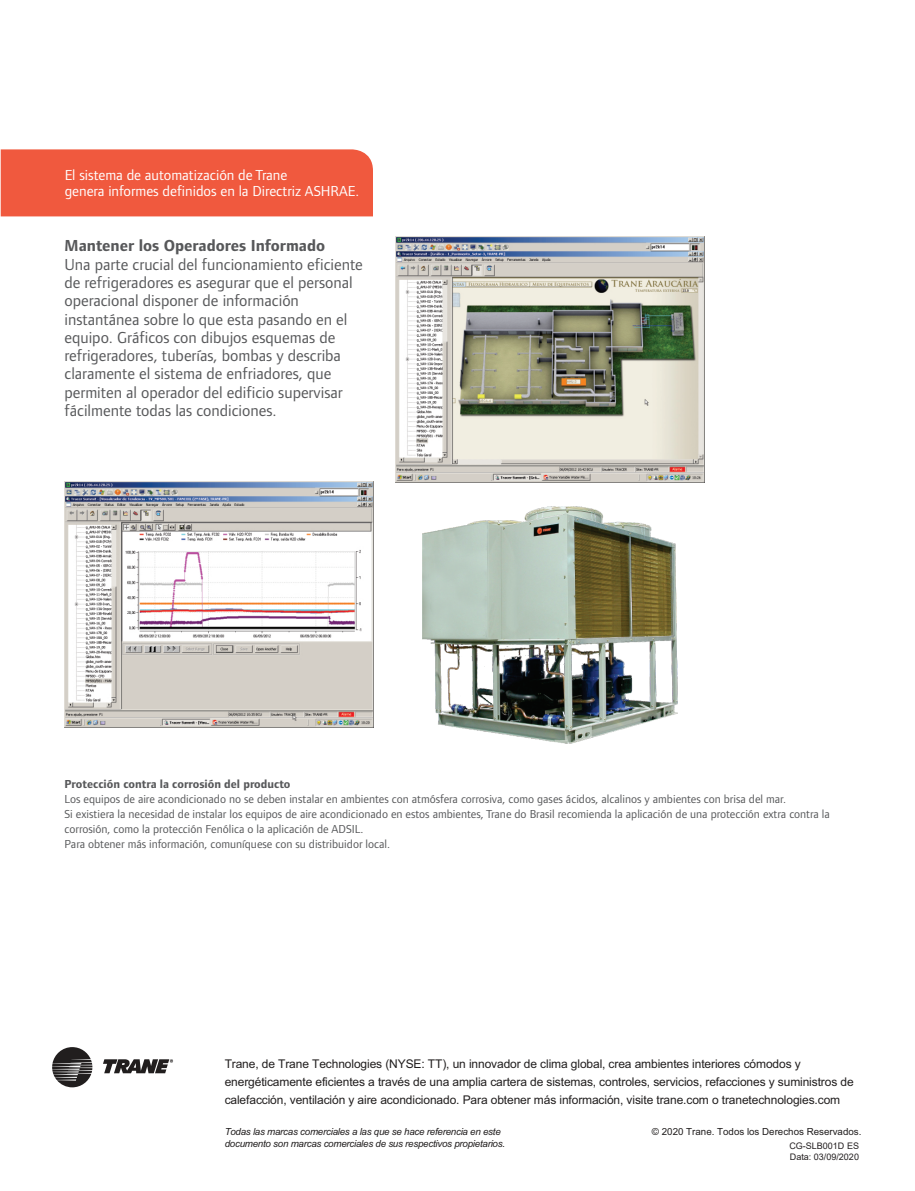
<style>
.page{position:relative;width:915px;height:1191px;background:#fff}
.page>*{position:absolute;margin:0;border:0;box-sizing:border-box;transform-origin:0 0}
.t1{font:16.5px/18.3px "Foundry Form Sans";color:#57585a}
.t2{font:15px/16.6px "Foundry Form Sans";color:#fff}
.t3{font:12px/15px "Foundry Form Sans";color:#57585a}
.t4{font:12px/18px "Arial";letter-spacing:-.01em;color:#211e1e}
.t5{font:italic 9.75px "Arial";letter-spacing:-.025em;color:#211e1e}
.t6{font:9.75px "Arial";color:#211e1e}
.t7{font:9px/9.9px "Foundry Form Sans";color:#57585a}
.Texto{font:9px "Arial";color:#231f20}
.s1{font-weight:700}
</style>
<div class="page">
<svg style="left:52px;top:1047px;width:40px;height:40px"></svg>
<svg style="left:103px;top:1059px;width:70px;height:14px"></svg>
<img style="left:64px;top:481px;width:309px;height:246px">
<img style="left:395px;top:237px;width:309px;height:246px">
<div style="left:1px;top:149px;width:372px;height:67px;background:#f0593e"></div>
<img style="left:422px;top:507px;width:255px;height:236px">
<p class="t2" style="left:65px;top:166px;width:296px">El sistema de automatización de Trane<br>genera informes definidos en la Directriz ASHRAE.</p>
<p class="t1" style="left:64px;top:236px;width:300px"><span class="s1">Mantener los Operadores Informado<br></span>Una parte crucial del funcionamiento eficiente de refrigeradores es asegurar que el personal operacional disponer de información instantánea sobre lo que esta pasando en el equipo. Gráficos con dibujos esquemas de refrigeradores, tuberías, bombas y describa claramente el sistema de enfriadores, que permiten al operador del edificio supervisar fácilmente todas las condiciones.</p>
<p class="t3" style="left:64px;top:776px;width:766px"><span class="s1">Protección contra la corrosión del producto<br></span>Los equipos de aire acondicionado no se deben instalar en ambientes con atmósfera corrosiva, como gases ácidos, alcalinos y ambientes con brisa del mar.<br>Si existiera la necesidad de instalar los equipos de aire acondicionado en estos ambientes, Trane do Brasil recomienda la aplicación de una protección extra contra la corrosión, como la protección Fenólica o la aplicación de ADSIL.<br>Para obtener más información, comuníquese con su distribuidor local.</p>
<p class="t4" style="left:224px;top:1055px;width:630px">Trane, de Trane Technologies (NYSE: TT), un innovador de clima global, crea ambientes interiores cómodos y energéticamente eficientes a través de una amplia cartera de sistemas, controles, servicios, refacciones y suministros de calefacción, ventilación y aire acondicionado. Para obtener más información, visite trane.com o tranetechnologies.com</p>
<p class="t5" style="left:224px;top:1125px;width:277px">Todas las marcas comerciales a las que se hace referencia en este</p>
<p class="t6" style="left:651px;top:1125px;width:211px">© 2020 Trane. Todos los Derechos Reservados.</p>
<p class="t5" style="left:224px;top:1137px;width:282px">documento son marcas comerciales de sus respectivos propietarios.</p>
<p class="Texto" style="left:789px;top:1139px;width:71px">CG-SLB001D ES</p>
<p class="Texto" style="left:789px;top:1150px;width:71px">Data: 03/09/2020</p>
<p class="t7" style="left:380px;top:1062px;width:189px">Estamos comprometidos con prácticas de impresión ecológicamente correctas que reducen el desperdicio.</p>
</div>
